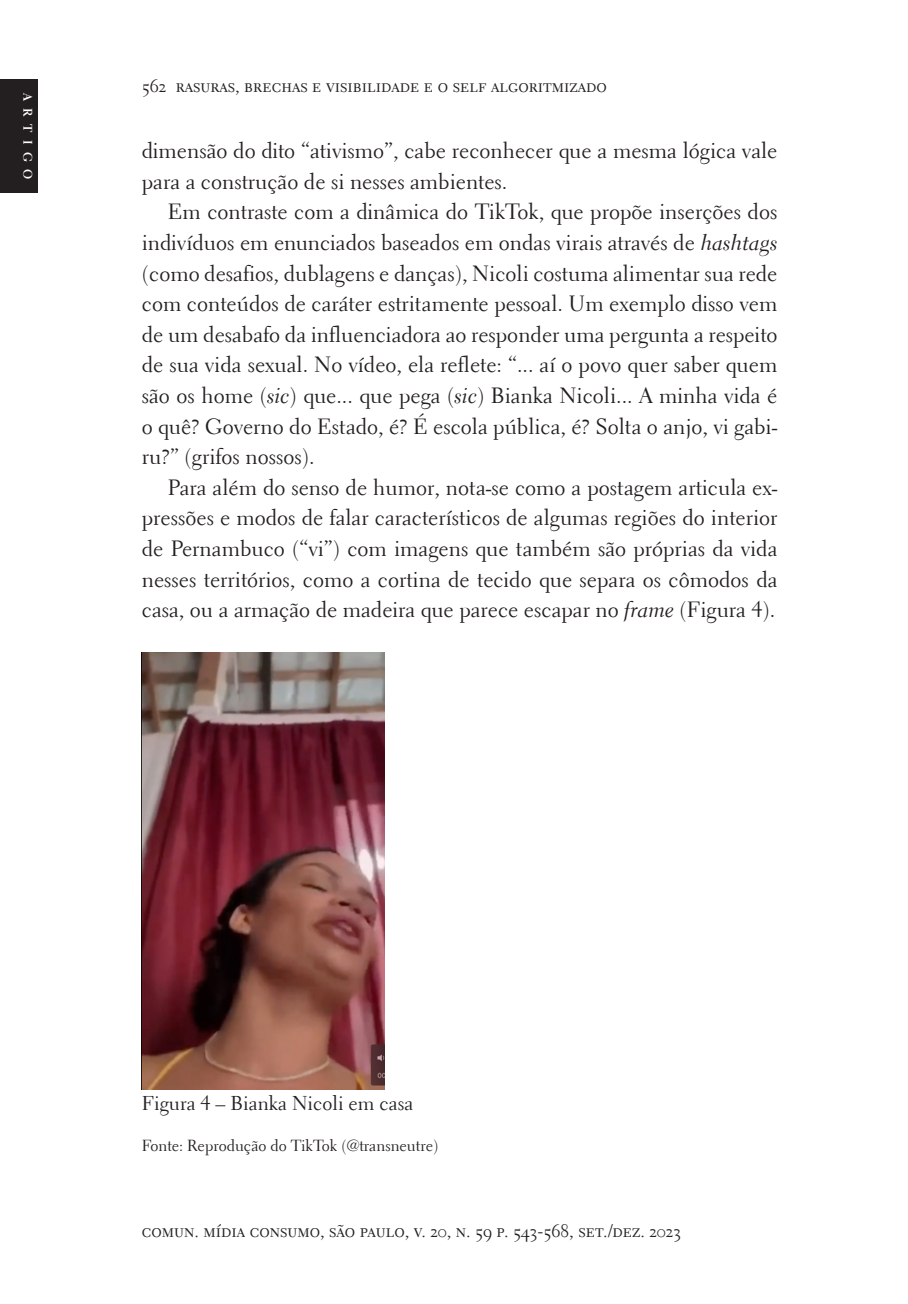
<style>
.page{position:relative;width:908px;height:1304px;background:#fff}
.page>*{position:absolute;margin:0;border:0;box-sizing:border-box;transform-origin:0 0}
.Corpo{font:22px/30.6px "Electra LH";color:#231f20;text-align:justify}
.Legenda_figura{font:20px "Electra LH";color:#231f20}
.t1{font:18px "Electra LH Regular SC";color:#231f20}
.Fonte_figura{font:16px "Electra LH";color:#231f20}
.t2{font:700 12.4px "Electra LH";color:#fff}
.s1{font-family:"Electra LH Cursive"}
</style>
<div class="page">
<div style="left:0;top:79px;width:38px;height:114px;background:#231f20"></div>
<img style="left:142px;top:653px;width:242px;height:436px">
<p class="t2" style="left:35px;top:93px;width:88px;rotate:90deg">ARTIGO</p>
<p class="t1" style="left:142px;top:75px;width:466px">562 rasuras, brechas e visibilidade e o self algoritmizado</p>
<p class="Corpo" style="left:142px;top:135px;width:636px">dimensão do dito “ativismo”, cabe reconhecer que a mesma lógica vale para a construção de si nesses ambientes.</p>
<p class="Corpo" style="left:142px;top:197px;width:637px;text-indent:26px">Em contraste com a dinâmica do TikTok, que propõe inserções dos indivíduos em enunciados baseados em ondas virais através de <span class="s1">hashtags </span>(como desafios, dublagens e danças), Nicoli costuma alimentar sua rede com conteúdos de caráter estritamente pessoal. Um exemplo disso vem de um desabafo da influenciadora ao responder uma pergunta a respeito de sua vida sexual. No vídeo, ela reflete: “... aí o povo quer saber quem são os home (<span class="s1">sic</span>) que... que pega (<span class="s1">sic</span>) Bianka Nicoli... A minha vida é o quê? Governo do Estado, é? É escola pública, é? Solta o anjo, vi gabi&shy;ru?” (grifos nossos).</p>
<p class="Corpo" style="left:142px;top:472px;width:637px;text-indent:26px">Para além do senso de humor, nota-se como a postagem articula ex&shy;pressões e modos de falar característicos de algumas regiões do interior de Pernambuco (“vi”) com imagens que também são próprias da vida nesses territórios, como a cortina de tecido que separa os cômodos da casa, ou a armação de madeira que parece escapar no <span class="s1">frame</span> (Figura 4).</p>
<p class="Legenda_figura" style="left:142px;top:1091px;width:273px">Figura 4 – Bianka Nicoli em casa</p>
<p class="Fonte_figura" style="left:142px;top:1136px;width:298px">Fonte: Reprodução do TikTok (@transneutre)</p>
<p class="t1" style="left:142px;top:1220px;width:540px">comun. mídia consumo, são paulo, v. 20, n. 59 p. 543-568, set./dez. 2023</p>
</div>
